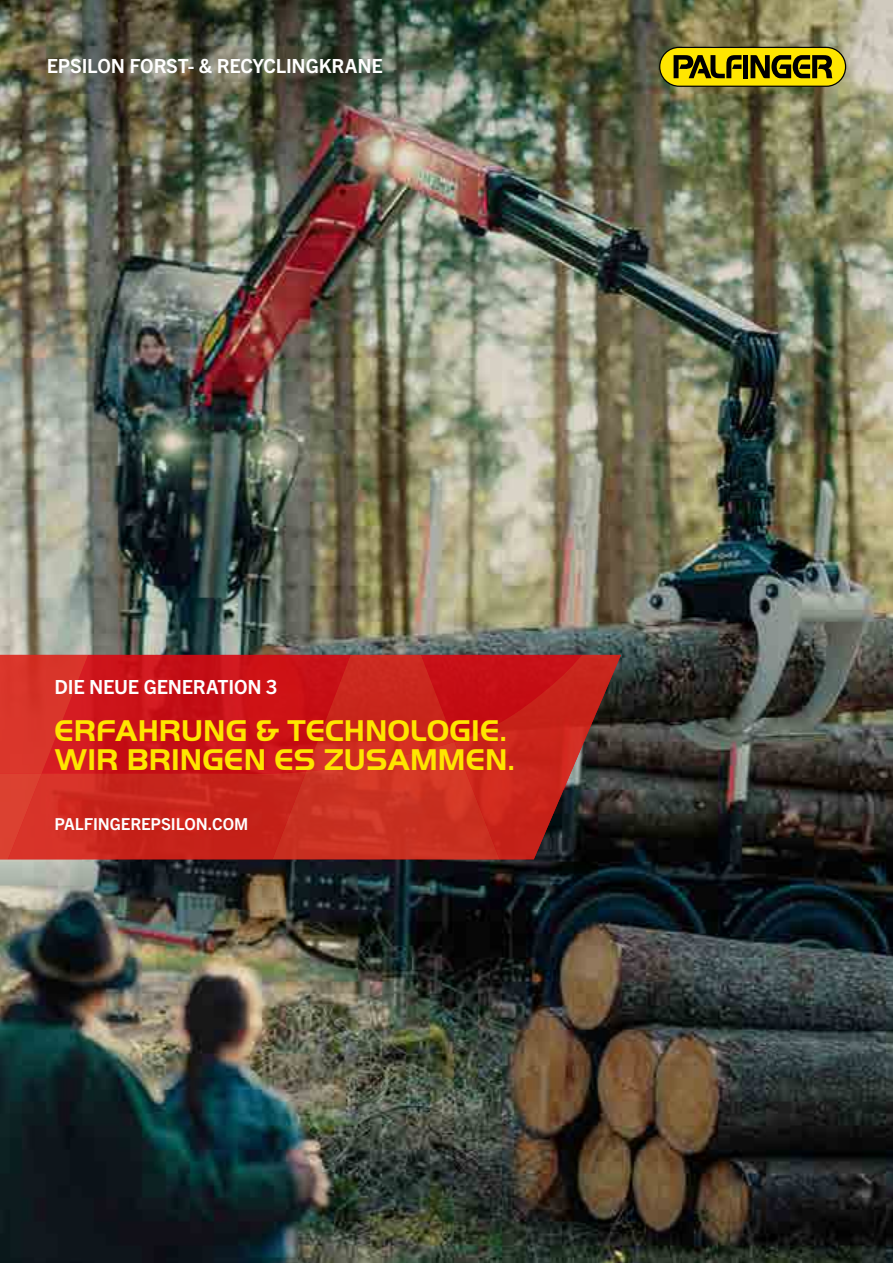
<style>
.page{position:relative;width:893px;height:1263px;background:#fff}
.page>*{position:absolute;margin:0;border:0;box-sizing:border-box;transform-origin:0 0}
.t1{font:31.2px/29.1px "Palfinger Handel Versalien";letter-spacing:.005em;color:#ffe600}
.t2{font:700 19.5px "Trade Gothic Next LT Pro";letter-spacing:-.01em;color:#fff}
.t3{font:700 16.5px "Trade Gothic Next LT Pro";letter-spacing:-.005em;color:#fff}
</style>
<div class="page">
<img style="left:0;top:0;width:893px;height:1263px">
<div style="left:0;top:0;width:525px;height:233px;background:#000;opacity:.8"></div>
<svg style="left:454px;top:775px;width:167px;height:84px;background:#84261f"></svg>
<svg style="left:0;top:655px;width:454px;height:204px;background:#cd2d21"></svg>
<svg style="left:42px;top:655px;width:579px;height:120px;background:#c41c1b"></svg>
<svg style="left:659px;top:47px;width:187px;height:40px;background:#a09104"></svg>
<p class="t2" style="left:47px;top:52px;width:337px">EPSILON FORST- &amp; RECYCLINGKRANE</p>
<p class="t2" style="left:55px;top:674px;width:224px">DIE NEUE GENERATION 3</p>
<h1 class="t1" style="left:55px;top:716px;width:462px">ERFAHRUNG &amp; TECHNOLOGIE.<br>WIR BRINGEN ES ZUSAMMEN.</h1>
<p class="t3" style="left:55px;top:812px;width:195px">PALFINGEREPSILON.COM</p>
</div>
